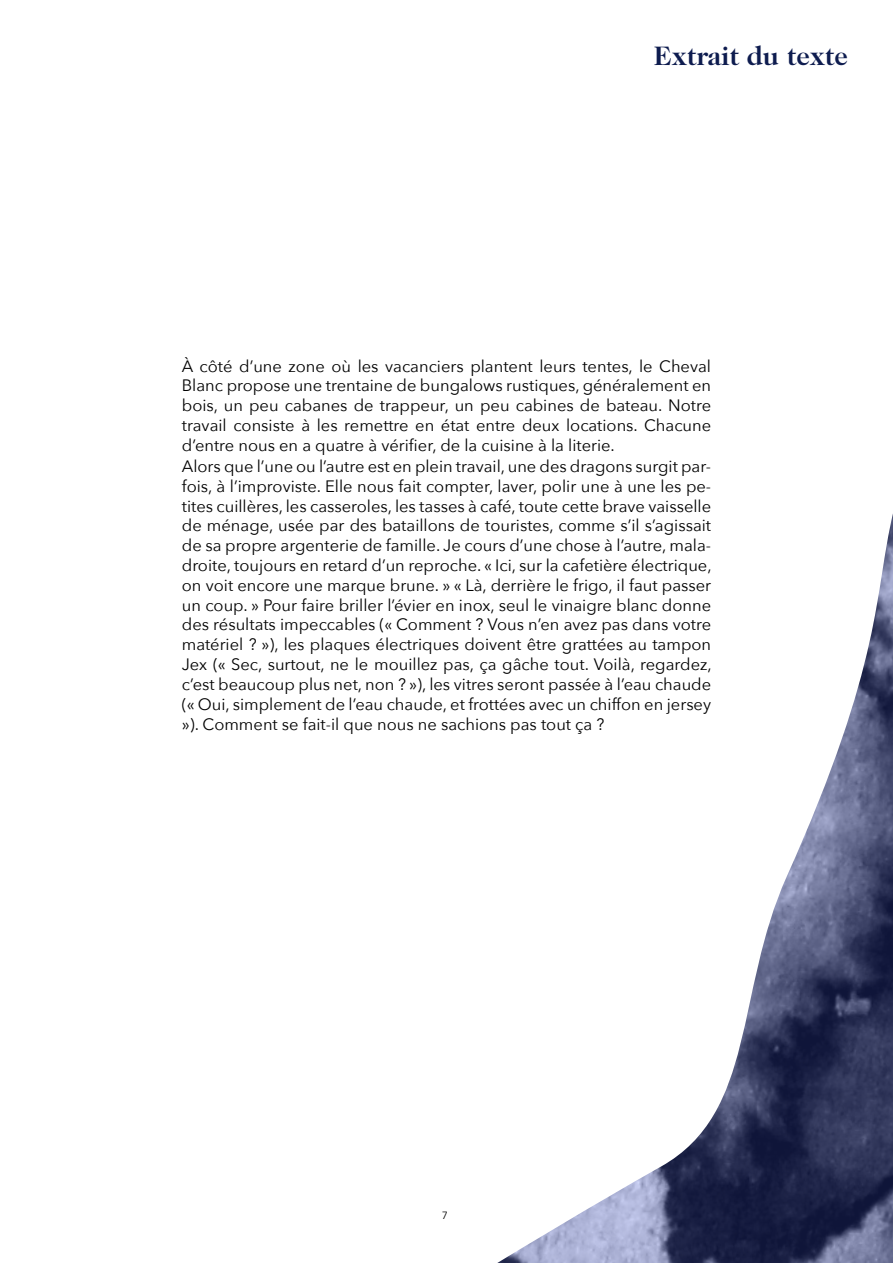
<style>
.page{position:relative;width:893px;height:1263px;background:#fff}
.page>*{position:absolute;margin:0;border:0;box-sizing:border-box;transform-origin:0 0}
.t1{font:700 27px "Caslon 224 Std";color:#0e1c4f}
.t2{font:16.5px/19.8px "Avenir Next";color:#000;text-align:justify}
.t3{font:10.5px "Avenir Next";color:#000}
</style>
<div class="page">
<img style="left:497px;top:514px;width:396px;height:749px">
<h1 class="t1" style="left:654px;top:40px;width:196px">Extrait du texte</h1>
<p class="t2" style="left:182px;top:355px;width:531px">À côté d’une zone où les vacanciers plantent leurs tentes, le Cheval Blanc propose une trentaine de bungalows rustiques, généralement en bois, un peu cabanes de trappeur, un peu cabines de bateau. Notre travail consiste à les remettre en état entre deux locations. Chacune d’entre nous en a quatre à vérifier, de la cuisine à la literie.</p>
<p class="t2" style="left:182px;top:456px;width:531px">Alors que l’une ou l’autre est en plein travail, une des dragons surgit par&shy;fois, à l’improviste. Elle nous fait compter, laver, polir une à une les pe&shy;tites cuillères, les casseroles, les tasses à café, toute cette brave vaisselle de ménage, usée par des bataillons de touristes, comme s’il s’agissait de sa propre argenterie de famille. Je cours d’une chose à l’autre, mala&shy;droite, toujours en retard d’un reproche. « Ici, sur la cafetière électrique, on voit encore une marque brune. » « Là, derrière le frigo, il faut passer un coup. » Pour faire briller l’évier en inox, seul le vinaigre blanc donne des résultats impeccables (« Comment ? Vous n’en avez pas dans votre matériel ? »), les plaques électriques doivent être grattées au tampon Jex (« Sec, surtout, ne le mouillez pas, ça gâche tout. Voilà, regardez, c’est beaucoup plus net, non ? »), les vitres seront passée à l’eau chaude (« Oui, simplement de l’eau chaude, et frottées avec un chiffon en jersey »). Comment se fait-il que nous ne sachions pas tout ça ?</p>
<p class="t3" style="left:442px;top:1207px;width:8px">7</p>
</div>
